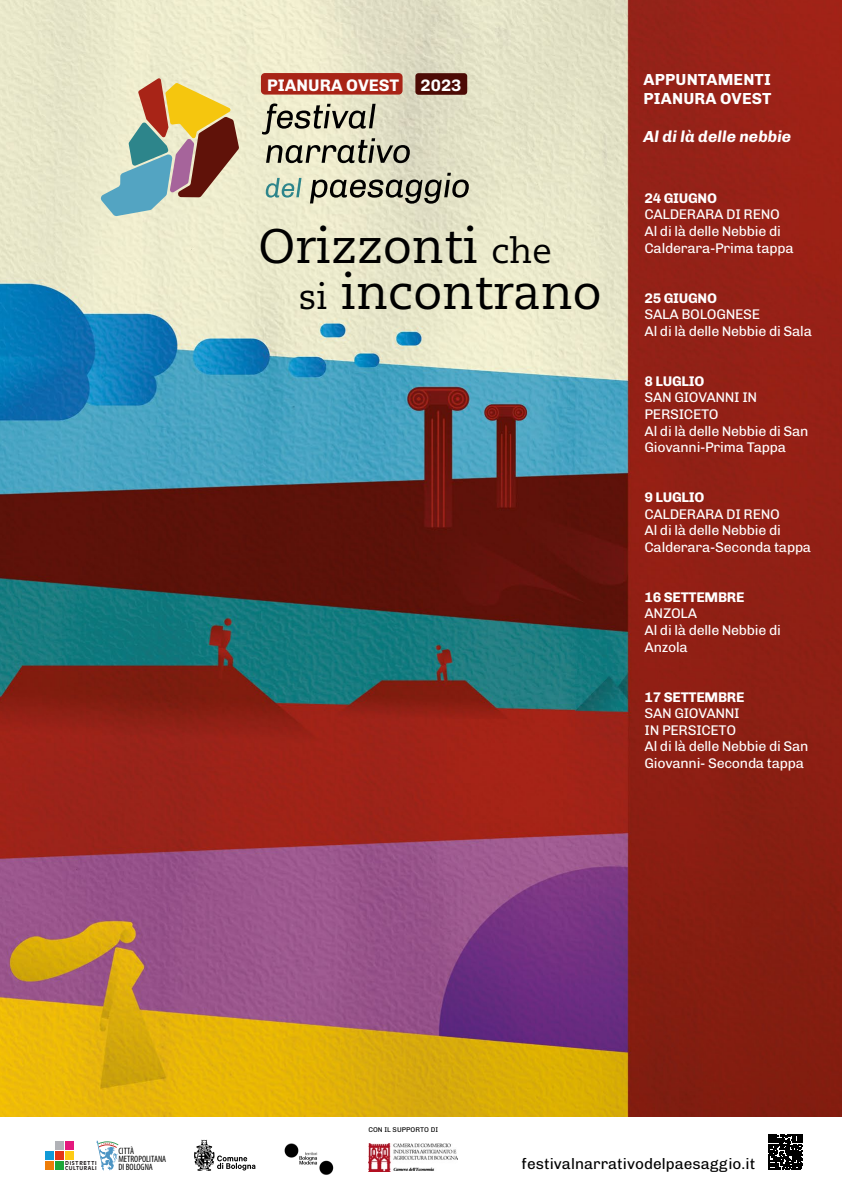
<style>
.page{position:relative;width:842px;height:1191px;background:#fff}
.page>*{position:absolute;margin:0;border:0;box-sizing:border-box;transform-origin:0 0}
.t1{font:48.4px "Caecilia LT Std";color:#000}
.t2{font:700 16.8px "Chivo";color:#fff}
.t3{font:700 16.6px "Chivo";color:#fff}
.t4{font:700 16px "Chivo";letter-spacing:.01em;color:#fff}
.t5{font:italic 700 16px "Chivo";color:#fff}
.t6{font:15.2px "Chivo";color:#000}
.t7{font:14px/16.6px "Chivo";letter-spacing:-.02em;color:#fff}
.t8{font:700 14px "Chivo";letter-spacing:-.02em;color:#fff}
.t9{font:condensed 9.2px/7.9px "Myriad Pro";color:#000}
.t10{font:6.9px "Chivo";letter-spacing:.005em;color:#000}
.t11{font:700 5.3px/4.9px "Antique Olive";letter-spacing:.12em;color:#1e181a}
.s1{font-size:34.9px}
</style>
<div class="page">
<img style="left:0;top:0;width:842px;height:1116px">
<div style="left:261px;top:73px;width:142px;height:22px;background:#a82417;border-radius:4px"></div>
<svg style="left:262px;top:103px;width:148px;height:60px;background:#b5b49d"></svg>
<svg style="left:266px;top:178px;width:35px;height:19px"></svg>
<svg style="left:310px;top:173px;width:159px;height:31px;background:#a7a591"></svg>
<svg style="left:100px;top:78px;width:139px;height:138px;background:#b7ad91"></svg>
<div style="left:55px;top:1140px;width:9px;height:9px;background:#b1b2b7"></div>
<div style="left:65px;top:1140px;width:9px;height:9px;background:#e4187d"></div>
<div style="left:55px;top:1151px;width:9px;height:9px;background:#e53516"></div>
<div style="left:65px;top:1151px;width:9px;height:9px;background:#fecb14"></div>
<div style="left:45px;top:1151px;width:8px;height:9px;background:#119ad7"></div>
<div style="left:55px;top:1161px;width:9px;height:9px;background:#1ca639"></div>
<div style="left:45px;top:1161px;width:8px;height:9px;background:#ee7d08"></div>
<svg style="left:96px;top:1140px;width:22px;height:30px"></svg>
<img style="left:368px;top:1143px;width:89px;height:28px">
<svg style="left:194px;top:1139px;width:61px;height:31px"></svg>
<img style="left:284px;top:1143px;width:50px;height:32px">
<svg style="left:768px;top:1134px;width:35px;height:35px"></svg>
<div style="left:415px;top:73px;width:52px;height:22px;background:#4c0b05;border-radius:3px"></div>
<p class="t2" style="left:267px;top:72px;width:134px">PIANURA OVEST</p>
<p class="t3" style="left:421px;top:72px;width:42px">2023</p>
<p class="t1" style="left:259px;top:218px;width:295px">Orizzonti <span class="s1">che</span></p>
<p class="t1" style="left:299px;top:264px;width:304px"><span class="s1">si</span> incontrano</p>
<p class="t4" style="left:644px;top:67px;width:129px">APPUNTAMENTI</p>
<p class="t4" style="left:644px;top:86px;width:129px">PIANURA OVEST</p>
<p class="t5" style="left:643px;top:125px;width:149px">Al di là delle nebbie</p>
<p class="t8" style="left:644px;top:187px;width:74px">24 GIUGNO</p>
<p class="t7" style="left:644px;top:206px;width:137px">CALDERARA DI RENO</p>
<p class="t7" style="left:644px;top:222px;width:151px">Al di là delle Nebbie di<br>Calderara-Prima tappa</p>
<p class="t8" style="left:644px;top:287px;width:74px">25 GIUGNO</p>
<p class="t7" style="left:644px;top:305px;width:117px">SALA BOLOGNESE</p>
<p class="t7" style="left:644px;top:322px;width:169px">Al di là delle Nebbie di Sala</p>
<p class="t8" style="left:644px;top:370px;width:61px">8 LUGLIO</p>
<p class="t7" style="left:644px;top:388px;width:114px">SAN GIOVANNI IN<br>PERSICETO</p>
<p class="t7" style="left:644px;top:422px;width:166px">Al di là delle Nebbie di San<br>Giovanni-Prima Tappa</p>
<p class="t8" style="left:644px;top:486px;width:61px">9 LUGLIO</p>
<p class="t7" style="left:644px;top:505px;width:137px">CALDERARA DI RENO</p>
<p class="t7" style="left:644px;top:521px;width:168px">Al di là delle Nebbie di<br>Calderara-Seconda tappa</p>
<p class="t8" style="left:644px;top:586px;width:101px">16 SETTEMBRE</p>
<p class="t7" style="left:644px;top:604px;width:54px">ANZOLA</p>
<p class="t7" style="left:644px;top:621px;width:138px">Al di là delle Nebbie di<br>Anzola</p>
<p class="t8" style="left:644px;top:686px;width:101px">17 SETTEMBRE</p>
<p class="t7" style="left:644px;top:704px;width:97px">SAN GIOVANNI</p>
<p class="t7" style="left:644px;top:721px;width:93px">IN PERSICETO</p>
<p class="t7" style="left:644px;top:737px;width:166px">Al di là delle Nebbie di San<br>Giovanni- Seconda tappa</p>
<p class="t11" style="left:65px;top:1160px;width:33px">DISTRETTI<br>CULTURALI</p>
<p class="t9" style="left:118px;top:1146px;width:49px">CITTÀ<br>METROPOLITANA<br>DI BOLOGNA</p>
<p class="t10" style="left:368px;top:1124px;width:71px">CON IL SUPPORTO DI</p>
<p class="t6" style="left:522px;top:1152px;width:235px">festivalnarrativodelpaesaggio.it</p>
</div>
